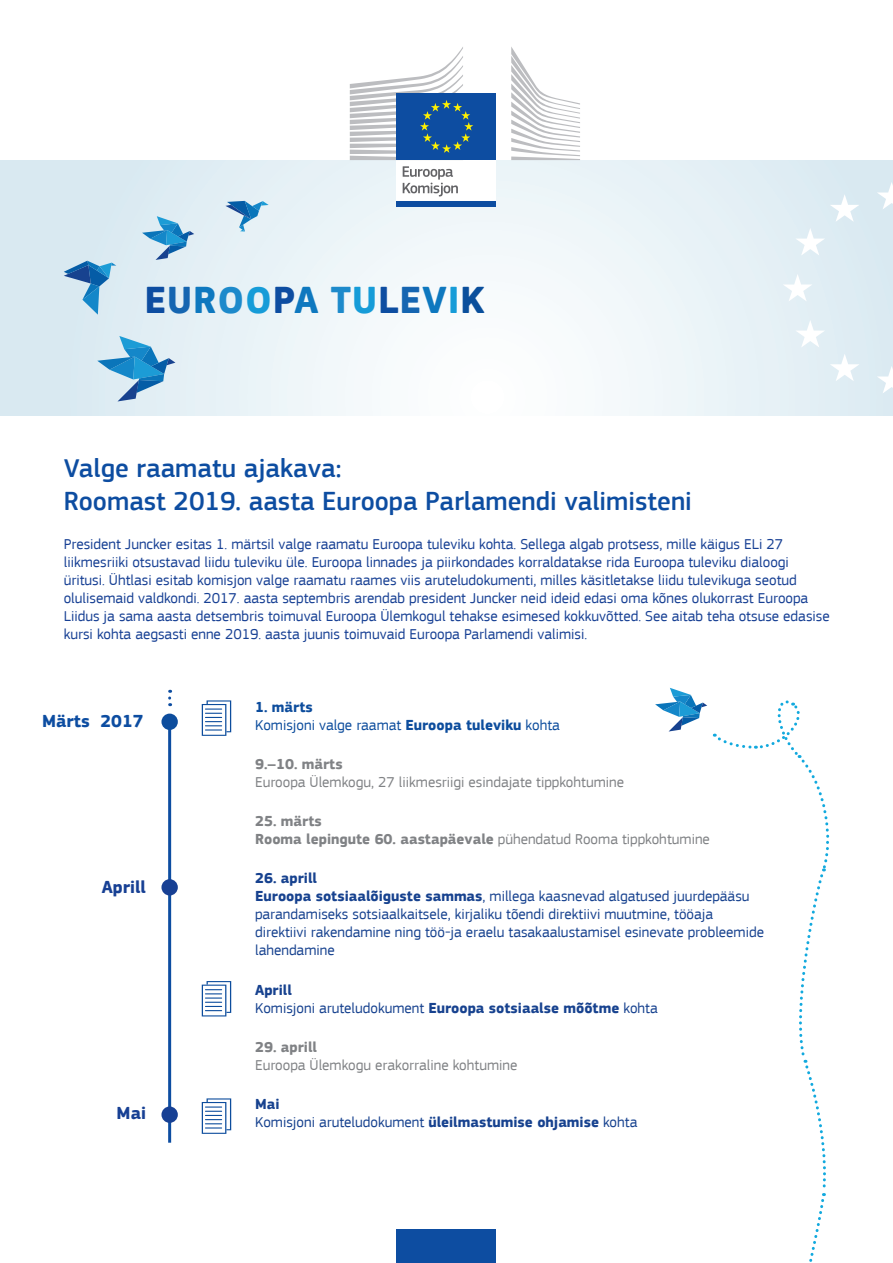
<style>
.page{position:relative;width:893px;height:1263px;background:#fff}
.page>*{position:absolute;margin:0;border:0;box-sizing:border-box;transform-origin:0 0}
.t1{font:700 39px "EC Square Sans Pro";letter-spacing:.02em;color:#0d4da1}
.t2{font:500 27px/32.4px "EC Square Sans Pro";color:#0d4da1}
.t3{font:700 18px "EC Square Sans Pro";color:#0d4da1}
.t4{font:700 18px "EC Square Sans Pro";color:#174094}
.t5{font:15px/18px "EC Square Sans Pro";color:#174094}
.t6{font:15px/18px "EC Square Sans Pro";color:#17428f}
.t7{font:15px/18px "EC Square Sans Pro";color:#808285}
.t8{font:700 15px/18px "EC Square Sans Pro";color:#808285}
.t9{font:700 15px/18px "EC Square Sans Pro";color:#17428f}
.t10{font:15px/18px "EC Square Sans Pro";color:#0d4d9d}
.s1{color:#1565b1}
.s2{color:#0e78bf}
.s3{color:#1d8acb}
.s4{color:#169cd8}
.s5{color:#0a4f9c}
.s6{font-weight:700}
.s7{font-weight:400}
</style>
<div class="page">
<svg style="left:0;top:160px;width:893px;height:255px"></svg>
<svg style="left:877px;top:182px;width:16px;height:27px"></svg>
<svg style="left:830px;top:194px;width:29px;height:28px"></svg>
<svg style="left:795px;top:228px;width:30px;height:28px"></svg>
<svg style="left:783px;top:274px;width:29px;height:27px"></svg>
<svg style="left:795px;top:320px;width:30px;height:28px"></svg>
<svg style="left:830px;top:354px;width:29px;height:27px"></svg>
<svg style="left:877px;top:366px;width:16px;height:27px"></svg>
<svg style="left:97px;top:336px;width:78px;height:65px;background:#91c2df"></svg>
<svg style="left:64px;top:261px;width:52px;height:54px;background:#8fbad9"></svg>
<svg style="left:655px;top:688px;width:52px;height:43px"></svg>
<svg style="left:142px;top:216px;width:52px;height:44px;background:#93c2df"></svg>
<svg style="left:225px;top:201px;width:44px;height:31px"></svg>
<hr style="left:168px;top:721px;width:3px;height:422px;background:#0d4da1">
<div style="left:161px;top:714px;width:17px;height:16px;background:#0d4d9d;border-radius:50%"></div>
<svg style="left:168px;top:690px;width:3px;height:16px"></svg>
<svg style="left:202px;top:700px;width:29px;height:36px"></svg>
<svg style="left:202px;top:981px;width:29px;height:35px"></svg>
<svg style="left:202px;top:1098px;width:29px;height:36px"></svg>
<svg style="left:714px;top:700px;width:116px;height:562px"></svg>
<div style="left:161px;top:879px;width:17px;height:16px;background:#174094;border-radius:50%"></div>
<div style="left:161px;top:1106px;width:17px;height:17px;background:#174094;border-radius:50%"></div>
<div style="left:397px;top:158px;width:99px;height:44px;background:#fff"></div>
<svg style="left:403px;top:166px;width:55px;height:31px"></svg>
<div style="left:397px;top:201px;width:99px;height:6px;background:#0d4da1"></div>
<svg style="left:511px;top:47px;width:69px;height:113px"></svg>
<div style="left:397px;top:94px;width:99px;height:66px;background:#0d4da1"></div>
<svg style="left:350px;top:47px;width:123px;height:113px"></svg>
<div style="left:397px;top:1229px;width:99px;height:34px;background:#0d4da1"></div>
<p class="t1" style="left:144px;top:277px;width:342px">E<span class="s1">U</span><span class="s2">R</span><span class="s3">O</span><span class="s4">O</span>P<span class="s2">A</span> <span class="s3">T</span><span class="s4">U</span>L<span class="s1">E</span><span class="s2">V</span><span class="s4">I</span><span class="s5">K</span></p>
<p class="t2" style="left:64px;top:453px;width:630px">Valge raamatu ajakava:<br>Roomast 2019. aasta Euroopa Parlamendi valimisteni</p>
<p class="t5" style="left:64px;top:535px;width:767px">President Juncker esitas 1. märtsil valge raamatu Euroopa tuleviku kohta. Sellega algab protsess, mille käigus ELi 27 liikmesriiki otsustavad liidu tuleviku üle. Euroopa linnades ja piirkondades korraldatakse rida Euroopa tuleviku dialoogi üritusi. Ühtlasi esitab komisjon valge raamatu raames viis aruteludokumenti, milles käsitletakse liidu tulevikuga seotud olulisemaid valdkondi. 2017. aasta septembris arendab president Juncker neid ideid edasi oma kõnes olukorrast Euroopa Liidus ja sama aasta detsembris toimuval Euroopa Ülemkogul tehakse esimesed kokkuvõtted. See aitab teha otsuse edasise kursi kohta aegsasti enne 2019. aasta juunis toimuvaid Euroopa Parlamendi valimisi.</p>
<p class="t3" style="left:42px;top:711px;width:103px">Märts 2017</p>
<p class="t4" style="left:102px;top:876px;width:46px">Aprill</p>
<p class="t4" style="left:117px;top:1102px;width:31px">Mai</p>
<p class="t10" style="left:255px;top:698px;width:306px"><span class="s6">1. märts<br></span>Komisjoni valge raamat <span class="s6">Euroopa tuleviku</span> kohta</p>
<p class="t7" style="left:255px;top:755px;width:370px"><span class="s6">9.–10. märts<br></span>Euroopa Ülemkogu, 27 liikmesriigi esindajate tippkohtumine</p>
<p class="t8" style="left:255px;top:813px;width:456px">25. märts<br>Rooma lepingute 60. aastapäevale <span class="s7">pühendatud Rooma tippkohtumine</span></p>
<p class="t6" style="left:255px;top:870px;width:510px"><span class="s6">26. aprill<br>Euroopa sotsiaalõiguste sammas</span>, millega kaasnevad algatused juurdepääsu parandamiseks sotsiaalkaitsele, kirjaliku tõendi direktiivi muutmine, tööaja direktiivi rakendamine ning töö-ja eraelu tasakaalustamisel esinevate probleemide lahendamine</p>
<p class="t9" style="left:255px;top:981px;width:404px">Aprill<br><span class="s7">Komisjoni aruteludokument</span> Euroopa sotsiaalse mõõtme <span class="s7">kohta</span></p>
<p class="t7" style="left:255px;top:1038px;width:264px"><span class="s6">29. aprill<br></span>Euroopa Ülemkogu erakorraline kohtumine</p>
<p class="t6" style="left:255px;top:1095px;width:384px"><span class="s6">Mai<br></span>Komisjoni aruteludokument <span class="s6">üleilmastumise ohjamise</span> kohta</p>
</div>
